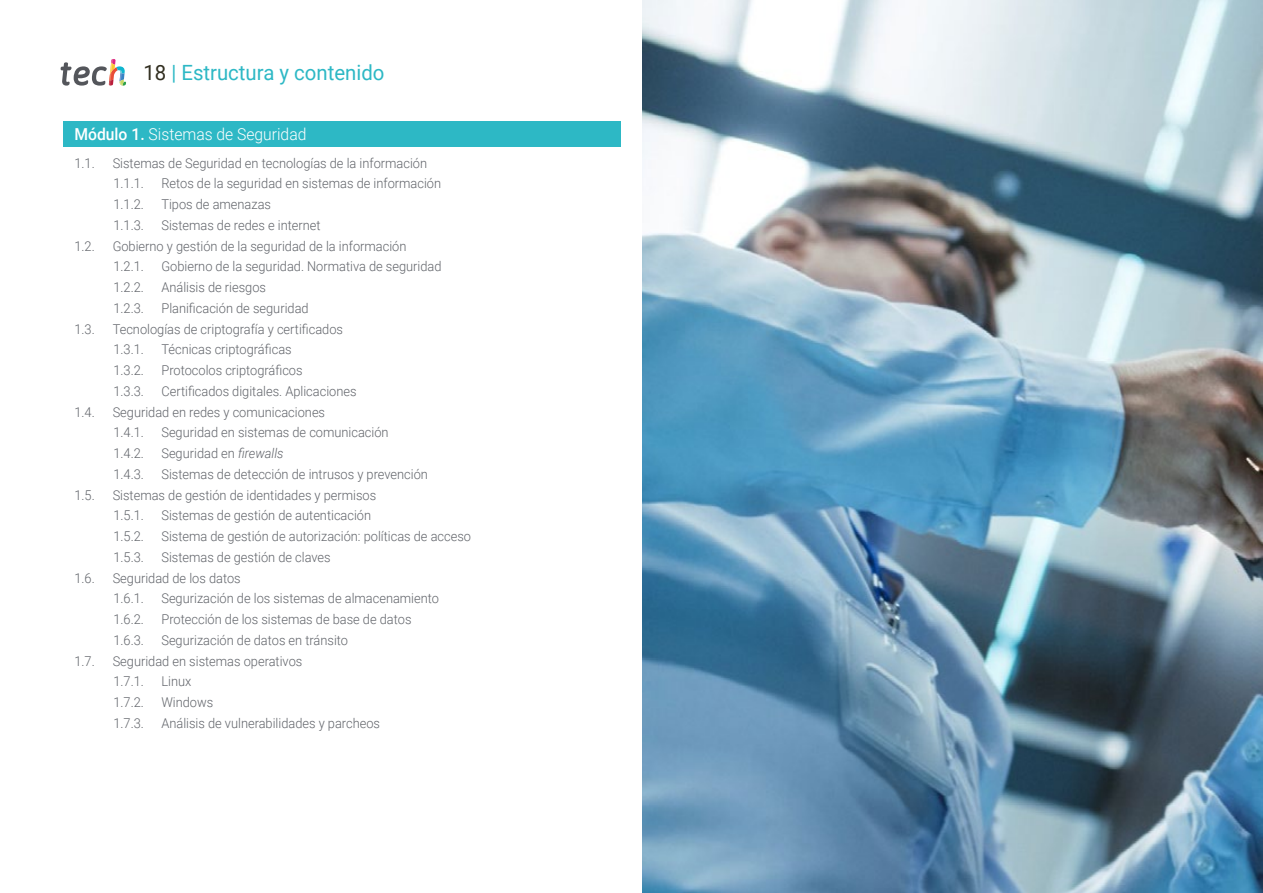
<style>
.page{position:relative;width:1263px;height:893px;background:#fff}
.page>*{position:absolute;margin:0;border:0;box-sizing:border-box;transform-origin:0 0}
.t1{font:21px "Roboto";color:#2db8c5}
.t2{font:300 16.5px "Roboto";color:#fff;scale:.95 1}
.t3{font:300 13.5px/20.7px "Roboto";color:#61646a;scale:.95 1}
.s1{color:#312e20}
.s2{font-weight:500}
.s3{font-style:italic}
</style>
<div class="page">
<div style="left:63px;top:122px;width:558px;height:25px;background:#2db8c5"></div>
<img style="left:642px;top:0;width:621px;height:893px">
<svg style="left:61px;top:59px;width:65px;height:27px"></svg>
<h1 class="t1" style="left:144px;top:57px;width:242px"><span class="s1">18</span> | Estructura y contenido</h1>
<p class="t2" style="left:74px;top:123px;width:246px"><span class="s2">Módulo 1.</span> Sistemas de Seguridad</p>
<p class="t3" style="left:74px;top:152px;width:23px">1.1.</p>
<p class="t3" style="left:113px;top:152px;width:333px">Sistemas de Seguridad en tecnologías de la información<br>1.1.1.</p>
<p class="t3" style="left:161px;top:173px;width:296px">Retos de la seguridad en sistemas de información</p>
<p class="t3" style="left:113px;top:193px;width:34px">1.1.2.</p>
<p class="t3" style="left:161px;top:193px;width:117px">Tipos de amenazas</p>
<p class="t3" style="left:113px;top:214px;width:34px">1.1.3.</p>
<p class="t3" style="left:161px;top:214px;width:169px">Sistemas de redes e internet</p>
<p class="t3" style="left:74px;top:235px;width:23px">1.2.</p>
<p class="t3" style="left:113px;top:235px;width:311px">Gobierno y gestión de la seguridad de la información<br>1.2.1.</p>
<p class="t3" style="left:161px;top:256px;width:296px">Gobierno de la seguridad. Normativa de seguridad</p>
<p class="t3" style="left:113px;top:276px;width:34px">1.2.2.</p>
<p class="t3" style="left:161px;top:276px;width:112px">Análisis de riesgos</p>
<p class="t3" style="left:113px;top:297px;width:34px">1.2.3.</p>
<p class="t3" style="left:161px;top:297px;width:156px">Planificación de seguridad</p>
<p class="t3" style="left:74px;top:318px;width:23px">1.3.</p>
<p class="t3" style="left:113px;top:318px;width:244px">Tecnologías de criptografía y certificados<br>1.3.1.</p>
<p class="t3" style="left:161px;top:339px;width:139px">Técnicas criptográficas</p>
<p class="t3" style="left:113px;top:359px;width:34px">1.3.2.</p>
<p class="t3" style="left:161px;top:359px;width:150px">Protocolos criptográficos</p>
<p class="t3" style="left:113px;top:380px;width:34px">1.3.3.</p>
<p class="t3" style="left:161px;top:380px;width:207px">Certificados digitales. Aplicaciones</p>
<p class="t3" style="left:74px;top:401px;width:23px">1.4.</p>
<p class="t3" style="left:113px;top:401px;width:225px">Seguridad en redes y comunicaciones<br>1.4.1.</p>
<p class="t3" style="left:161px;top:422px;width:241px">Seguridad en sistemas de comunicación</p>
<p class="t3" style="left:113px;top:442px;width:34px">1.4.2.</p>
<p class="t3" style="left:161px;top:442px;width:130px">Seguridad en <span class="s3">firewalls</span></p>
<p class="t3" style="left:113px;top:463px;width:34px">1.4.3.</p>
<p class="t3" style="left:161px;top:463px;width:282px">Sistemas de detección de intrusos y prevención</p>
<p class="t3" style="left:74px;top:484px;width:23px">1.5.</p>
<p class="t3" style="left:113px;top:484px;width:279px">Sistemas de gestión de identidades y permisos<br>1.5.1.</p>
<p class="t3" style="left:161px;top:505px;width:222px">Sistemas de gestión de autenticación</p>
<p class="t3" style="left:113px;top:525px;width:34px">1.5.2.</p>
<p class="t3" style="left:161px;top:525px;width:327px">Sistema de gestión de autorización: políticas de acceso</p>
<p class="t3" style="left:113px;top:546px;width:34px">1.5.3.</p>
<p class="t3" style="left:161px;top:546px;width:180px">Sistemas de gestión de claves</p>
<p class="t3" style="left:74px;top:567px;width:23px">1.6.</p>
<p class="t3" style="left:113px;top:567px;width:136px">Seguridad de los datos<br>1.6.1.</p>
<p class="t3" style="left:161px;top:588px;width:294px">Segurización de los sistemas de almacenamiento</p>
<p class="t3" style="left:113px;top:608px;width:34px">1.6.2.</p>
<p class="t3" style="left:161px;top:608px;width:265px">Protección de los sistemas de base de datos</p>
<p class="t3" style="left:113px;top:629px;width:34px">1.6.3.</p>
<p class="t3" style="left:161px;top:629px;width:198px">Segurización de datos en tránsito</p>
<p class="t3" style="left:74px;top:650px;width:23px">1.7.</p>
<p class="t3" style="left:113px;top:650px;width:201px">Seguridad en sistemas operativos<br>1.7.1.</p>
<p class="t3" style="left:161px;top:671px;width:33px">Linux</p>
<p class="t3" style="left:113px;top:691px;width:34px">1.7.2.</p>
<p class="t3" style="left:161px;top:691px;width:56px">Windows</p>
<p class="t3" style="left:113px;top:712px;width:34px">1.7.3.</p>
<p class="t3" style="left:161px;top:712px;width:232px">Análisis de vulnerabilidades y parcheos</p>
</div>
